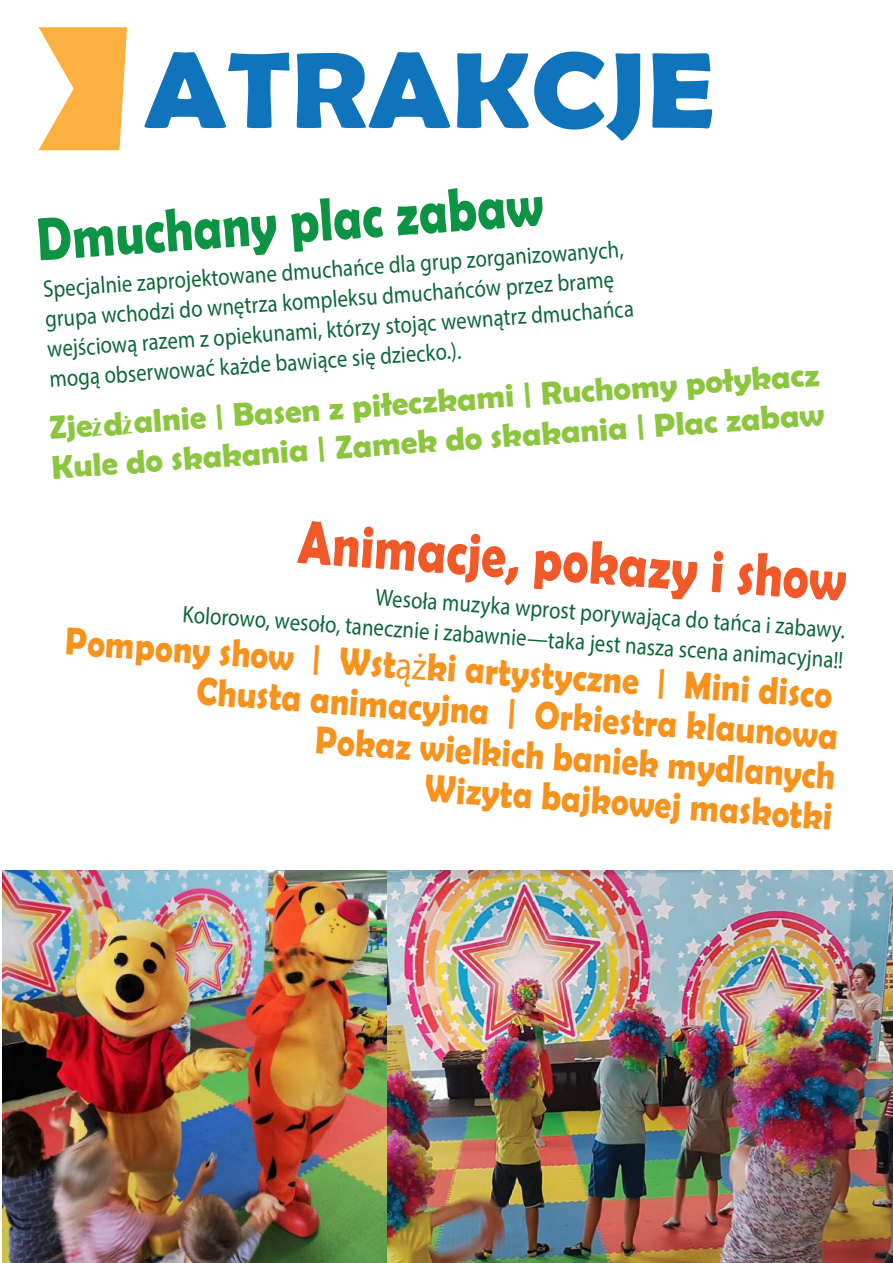
<style>
.page{position:relative;width:893px;height:1263px;background:#fff}
.page>*{position:absolute;margin:0;border:0;box-sizing:border-box;transform-origin:0 0}
.t1{font:700 108.6px "Berlin Sans FB Demi";letter-spacing:.01em;color:#1074bc;scale:1.1 1}
.t2{font:700 61.2px "Berlin Sans FB Demi";color:#f15929;scale:.8 1}
.t3{font:700 61.2px "Berlin Sans FB Demi";color:#0d9344;scale:.8 1}
.t4{font:700 39px/40.5px "Berlin Sans FB Demi";color:#f7931d;text-align:right;scale:.86 1}
.t5{font:700 33px/39.6px "Berlin Sans FB Demi";color:#8bc63e}
.t6{font:24px/30px "Myriad Pro";color:#0c6638;scale:.86 1}
.s1{font-family:"Active";font-weight:400}
.s2{font-family:"Myriad Pro";font-weight:400}
</style>
<div class="page">
<svg style="left:39px;top:27px;width:88px;height:123px"></svg>
<img style="left:386px;top:871px;width:507px;height:392px">
<img style="left:3px;top:871px;width:383px;height:392px">
<h1 class="t1" style="left:144px;top:27px;width:520px">ATRAKCJE</h1>
<h2 class="t3" style="left:35px;top:204px;width:636px;rotate:-4deg">Dmuchany plac zabaw</h2>
<p class="t6" style="left:42px;top:274px;width:685px;rotate:-4deg">Specjalnie zaprojektowane dmuchańce dla grup zorganizowanych, grupa wchodzi do wnętrza kompleksu dmuchańców przez bramę wejściową razem z opiekunami, którzy stojąc wewnątrz dmuchańca mogą obserwować każde bawiące się dziecko.).</p>
<h3 class="t5" style="left:48px;top:408px;width:776px;rotate:-4deg">Zje<span class="s1">ż</span>d<span class="s1">ż</span>alnie | Basen z piłeczkami | Ruchomy połykacz<br>Kule do skakania | Zamek do skakania | Plac zabaw</h3>
<h2 class="t2" style="left:301px;top:506px;width:688px;rotate:4deg">Animacje, pokazy i show</h2>
<p class="t6" style="left:186px;top:569px;width:772px;text-align:right;rotate:4deg">Wesoła muzyka wprost porywająca do tańca i zabawy.<br>Kolorowo, wesoło, tanecznie i zabawnie—taka jest nasza scena animacyjna!!</p>
<h3 class="t4" style="left:67px;top:620px;width:905px;rotate:4deg">Pompony show | Wst<span class="s2">ąż</span>ki artystyczne | Mini disco Chusta animacyjna | Orkiestra klaunowa<br>Pokaz wielkich baniek mydlanych<br>Wizyta bajkowej maskotki</h3>
</div>
